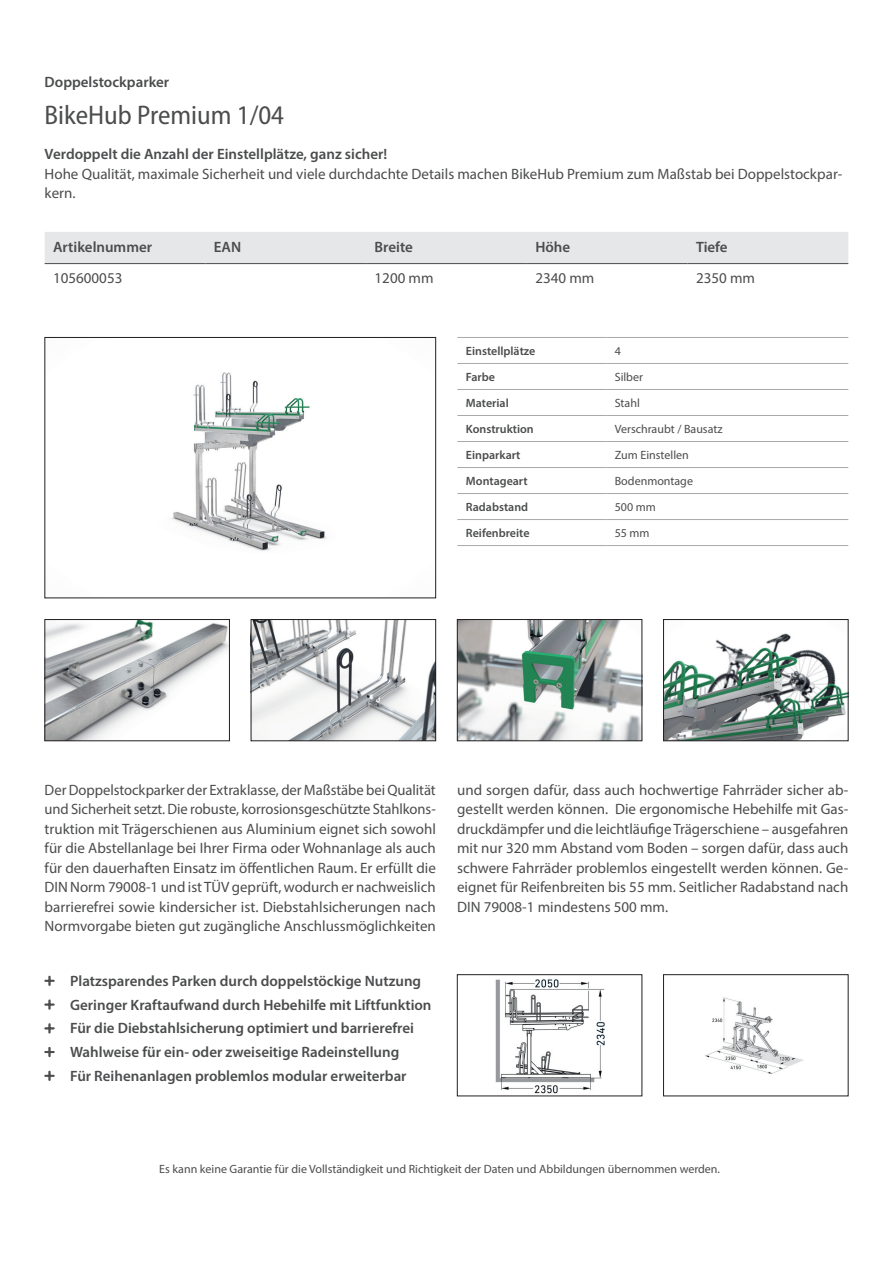
<style>
.page{position:relative;width:893px;height:1263px;background:#fff}
.page>*{position:absolute;margin:0;border:0;box-sizing:border-box;transform-origin:0 0}
.t1{font:semi-condensed 27px "Myriad Pro";color:#4b4c4d}
.t2{font:15px/19.5px "Myriad Pro";color:#4b4c4d;text-align:justify}
.t3{font:600 15px/23.7px "Myriad Pro";color:#4b4c4d}
.t4{font:12px "Myriad Pro";color:#4b4c4d}
.t5{font:600 12px "Myriad Pro";color:#4b4c4d}
</style>
<div class="page">
<img style="left:171px;top:372px;width:156px;height:179px">
<div style="left:45px;top:337px;width:391px;height:261px;border:1px solid #231f20"></div>
<img style="left:47px;top:621px;width:181px;height:118px">
<div style="left:45px;top:619px;width:185px;height:122px;border:1px solid #231f20"></div>
<img style="left:253px;top:621px;width:181px;height:118px">
<div style="left:251px;top:619px;width:185px;height:122px;border:1px solid #231f20"></div>
<img style="left:665px;top:633px;width:181px;height:106px">
<div style="left:663px;top:619px;width:185px;height:122px;border:1px solid #231f20"></div>
<img style="left:459px;top:621px;width:181px;height:118px">
<div style="left:457px;top:619px;width:185px;height:122px;border:1px solid #231f20"></div>
<div style="left:45px;top:232px;width:803px;height:31px;background:#e6e7e9"></div>
<hr style="left:45px;top:263px;width:160px;height:1px;background:#4b4c4d">
<hr style="left:205px;top:263px;width:161px;height:1px;background:#4b4c4d">
<hr style="left:366px;top:263px;width:161px;height:1px;background:#4b4c4d">
<hr style="left:527px;top:263px;width:161px;height:1px;background:#4b4c4d">
<hr style="left:688px;top:263px;width:160px;height:1px;background:#4b4c4d">
<hr style="left:457px;top:337px;width:149px;height:1px;background:#a8a9ad">
<hr style="left:606px;top:337px;width:242px;height:1px;background:#a8a9ad">
<hr style="left:457px;top:363px;width:149px;height:1px;background:#a8a9ad">
<hr style="left:606px;top:363px;width:242px;height:1px;background:#a8a9ad">
<hr style="left:457px;top:389px;width:149px;height:1px;background:#a8a9ad">
<hr style="left:606px;top:389px;width:242px;height:1px;background:#a8a9ad">
<hr style="left:457px;top:415px;width:149px;height:1px;background:#a8a9ad">
<hr style="left:606px;top:415px;width:242px;height:1px;background:#a8a9ad">
<hr style="left:457px;top:441px;width:149px;height:1px;background:#a8a9ad">
<hr style="left:606px;top:441px;width:242px;height:1px;background:#a8a9ad">
<hr style="left:457px;top:467px;width:149px;height:1px;background:#a8a9ad">
<hr style="left:606px;top:467px;width:242px;height:1px;background:#a8a9ad">
<hr style="left:457px;top:493px;width:149px;height:1px;background:#a8a9ad">
<hr style="left:606px;top:493px;width:242px;height:1px;background:#a8a9ad">
<hr style="left:457px;top:519px;width:149px;height:1px;background:#a8a9ad">
<hr style="left:606px;top:519px;width:242px;height:1px;background:#a8a9ad">
<hr style="left:457px;top:545px;width:149px;height:1px;background:#a8a9ad">
<hr style="left:606px;top:545px;width:242px;height:1px;background:#a8a9ad">
<img style="left:705px;top:997px;width:99px;height:77px">
<div style="left:663px;top:974px;width:185px;height:122px;border:1px solid #231f20"></div>
<img style="left:495px;top:979px;width:110px;height:115px">
<div style="left:457px;top:974px;width:185px;height:122px;border:1px solid #231f20"></div>
<p class="t3" style="left:45px;top:70px;width:126px">Doppelstockparker</p>
<h1 class="t1" style="left:45px;top:99px;width:241px">BikeHub Premium 1/04</h1>
<p class="t3" style="left:45px;top:142px;width:344px">Verdoppelt die Anzahl der Einstellplätze, ganz sicher!</p>
<p class="t2" style="left:45px;top:164px;width:799px">Hohe Qualität, maximale Sicherheit und viele durchdachte Details machen BikeHub Premium zum Maßstab bei Doppelstockpar&shy;kern.</p>
<p class="t3" style="left:53px;top:234px;width:101px">Artikelnummer</p>
<p class="t3" style="left:214px;top:234px;width:29px">EAN</p>
<p class="t3" style="left:375px;top:234px;width:40px">Breite</p>
<p class="t3" style="left:535px;top:234px;width:36px">Höhe</p>
<p class="t3" style="left:696px;top:234px;width:33px">Tiefe</p>
<p class="t2" style="left:53px;top:268px;width:71px">105600053</p>
<p class="t2" style="left:375px;top:268px;width:60px">1200 mm</p>
<p class="t2" style="left:535px;top:268px;width:60px">2340 mm</p>
<p class="t2" style="left:696px;top:268px;width:60px">2350 mm</p>
<p class="t5" style="left:466px;top:343px;width:71px">Einstellplätze</p>
<p class="t4" style="left:615px;top:344px;width:8px">4</p>
<p class="t5" style="left:466px;top:369px;width:31px">Farbe</p>
<p class="t4" style="left:615px;top:370px;width:30px">Silber</p>
<p class="t5" style="left:466px;top:395px;width:44px">Material</p>
<p class="t4" style="left:615px;top:396px;width:27px">Stahl</p>
<p class="t5" style="left:466px;top:421px;width:69px">Konstruktion</p>
<p class="t4" style="left:615px;top:422px;width:109px">Verschraubt / Bausatz</p>
<p class="t5" style="left:466px;top:447px;width:56px">Einparkart</p>
<p class="t4" style="left:615px;top:448px;width:76px">Zum Einstellen</p>
<p class="t5" style="left:466px;top:473px;width:63px">Montageart</p>
<p class="t4" style="left:615px;top:474px;width:80px">Bodenmontage</p>
<p class="t5" style="left:466px;top:499px;width:64px">Radabstand</p>
<p class="t4" style="left:615px;top:500px;width:43px">500 mm</p>
<p class="t5" style="left:466px;top:525px;width:65px">Reifenbreite</p>
<p class="t4" style="left:615px;top:526px;width:36px">55 mm</p>
<p class="t2" style="left:45px;top:780px;width:393px">Der Doppelstockparker der Extraklasse, der Maßstäbe bei Qualität und Sicherheit setzt. Die robuste, korrosionsgeschützte Stahlkons&shy;truktion mit Trägerschienen aus Aluminium eignet sich sowohl für die Abstellanlage bei Ihrer Firma oder Wohnanlage als auch für den dauerhaften Einsatz im öffentlichen Raum. Er erfüllt die DIN Norm 79008-1 und ist TÜV geprüft, wodurch er nachweislich barrierefrei sowie kindersicher ist. Diebstahlsicherungen nach Normvorgabe bieten gut zugängliche Anschlussmöglichkeiten</p>
<p class="t2" style="left:457px;top:780px;width:393px">und sorgen dafür, dass auch hochwertige Fahrräder sicher ab&shy;gestellt werden können. Die ergonomische Hebehilfe mit Gas&shy;druckdämpfer und die leichtläufige Trägerschiene – ausgefahren mit nur 320 mm Abstand vom Boden – sorgen dafür, dass auch schwere Fahrräder problemlos eingestellt werden können. Ge&shy;eignet für Reifenbreiten bis 55 mm. Seitlicher Radabstand nach DIN 79008-1 mindestens 500 mm.</p>
<p class="t3" style="left:70px;top:968px;width:363px">Platzsparendes Parken durch doppelstöckige Nutzung Geringer Kraftaufwand durch Hebehilfe mit Liftfunktion Für die Diebstahlsicherung optimiert und barrierefrei Wahlweise für ein- oder zweiseitige Radeinstellung<br>Für Reihenanlagen problemlos modular erweiterbar</p>
<p class="t4" style="left:159px;top:1161px;width:562px">Es kann keine Garantie für die Vollständigkeit und Richtigkeit der Daten und Abbildungen übernommen werden.</p>
</div>
